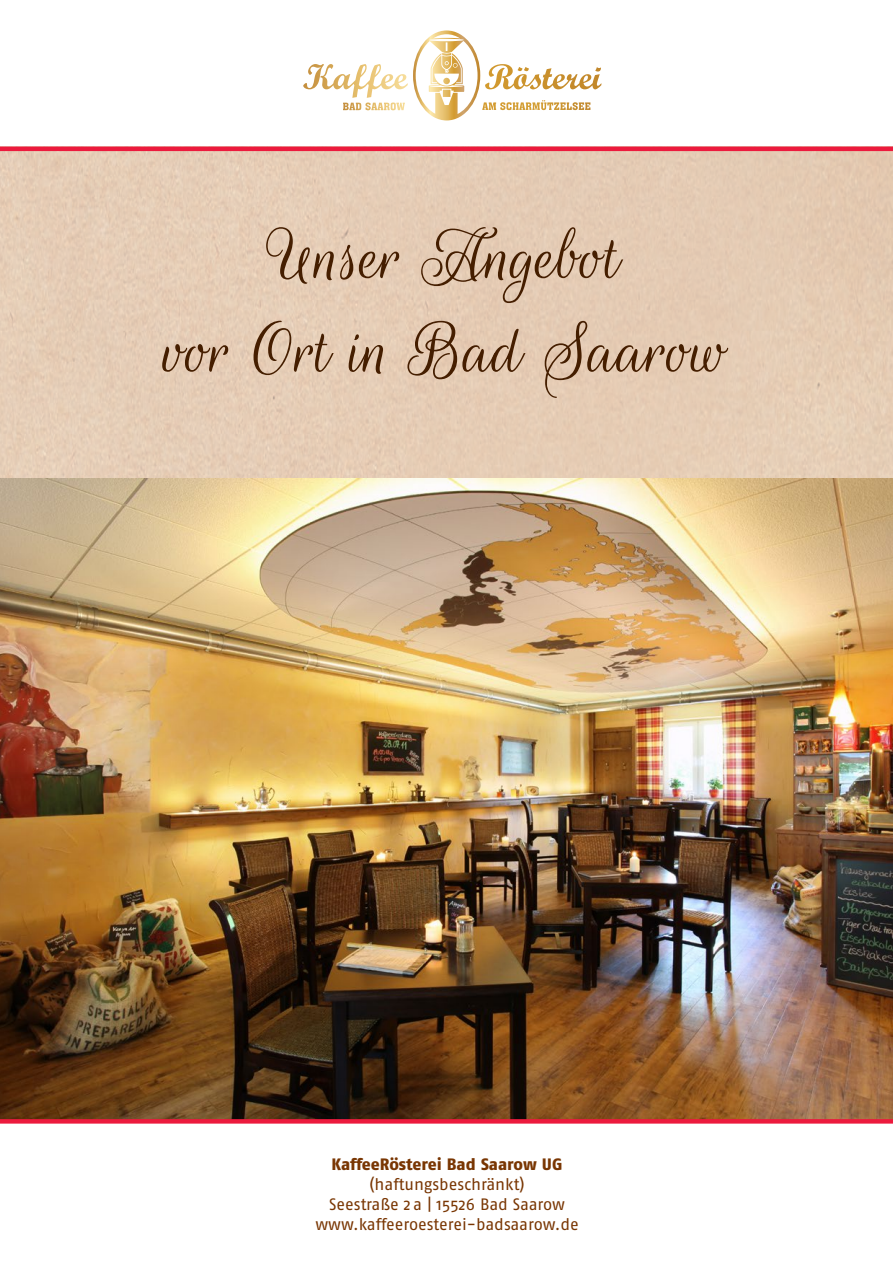
<style>
.page{position:relative;width:893px;height:1263px;background:#fff}
.page>*{position:absolute;margin:0;border:0;box-sizing:border-box;transform-origin:0 0}
.t1{font:78px/93.6px "Rouge Script";color:#451e00;text-align:center}
.t2{font:16.5px/19.8px "Fago No";letter-spacing:-.005em;color:#793603;text-align:center}
.t3{font:16.5px "Fago No Exb";letter-spacing:-.005em;color:#793603}
</style>
<div class="page">
<div style="left:0;top:151px;width:893px;height:328px;background:#e5ccb5"></div>
<hr style="left:0;top:147px;width:893px;height:4px;background:#ec1a3d">
<svg style="left:489px;top:64px;width:52px;height:25px"></svg>
<svg style="left:500px;top:100px;width:90px;height:10px"></svg>
<svg style="left:303px;top:64px;width:74px;height:25px"></svg>
<svg style="left:343px;top:103px;width:62px;height:7px"></svg>
<svg style="left:413px;top:30px;width:67px;height:90px"></svg>
<img style="left:0;top:479px;width:893px;height:640px">
<svg style="left:0;top:1119px;width:893px;height:4px;background:#e81b3c"></svg>
<h1 class="t1" style="left:165px;top:212px;width:565px">Unser Angebot<br>vor Ort in Bad Saarow</h1>
<p class="t3" style="left:332px;top:1155px;width:233px">KaffeeRösterei Bad Saarow UG</p>
<p class="t2" style="left:315px;top:1174px;width:265px">(haftungsbeschränkt)<br>Seestraße 2 a | 15526 Bad Saarow www.kaffeeroesterei-badsaarow.de</p>
</div>
